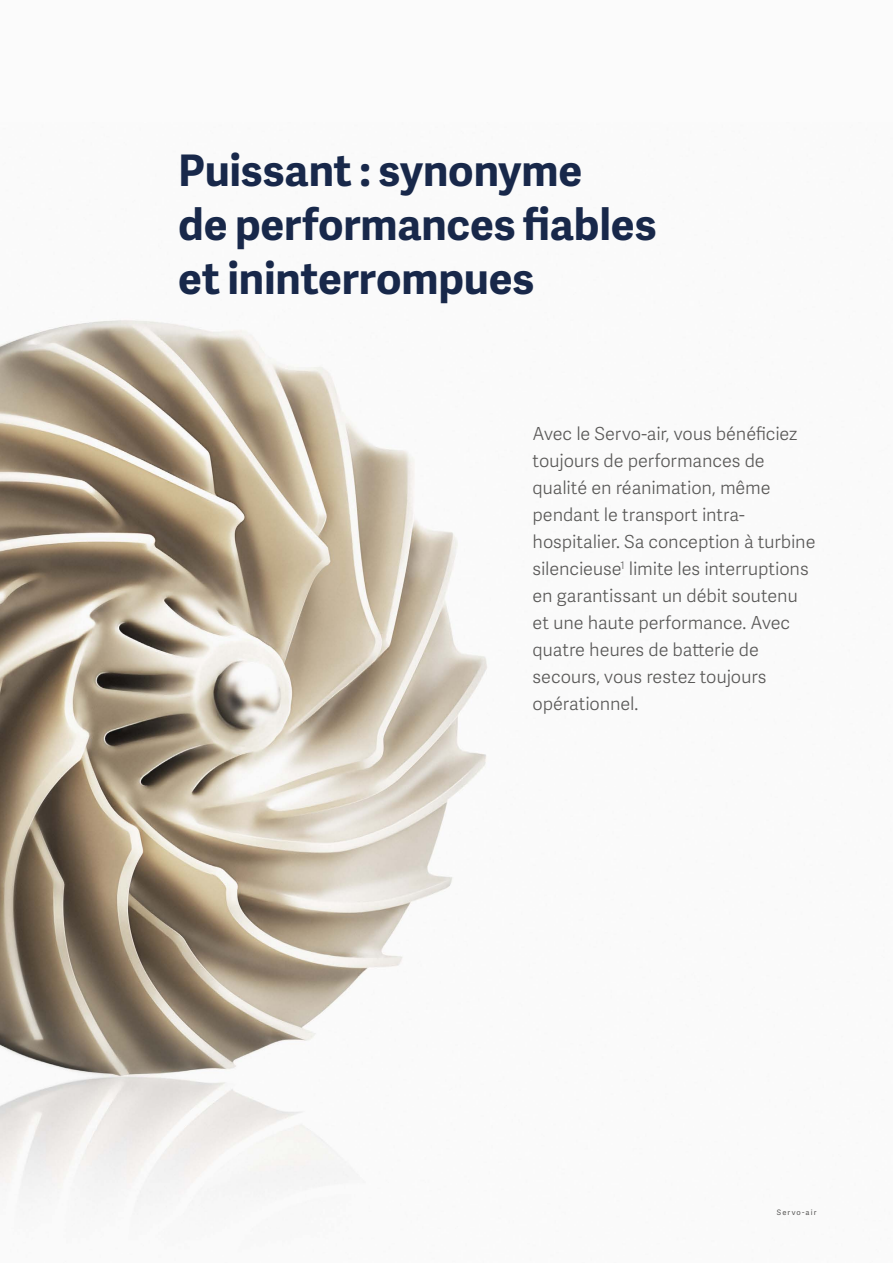
<style>
.page{position:relative;width:893px;height:1263px;background:#fbfbfb}
.page>*{position:absolute;margin:0;border:0;box-sizing:border-box;transform-origin:0 0}
.t1{font:700 43.5px/54px "Adelle Sans";letter-spacing:-.005em;color:#18284a}
.t2{font:18px/27px "Adelle Sans Lt";letter-spacing:-.005em;color:#595857}
.t3{font:7.5px "Adelle Sans";letter-spacing:.145em;color:#595857}
</style>
<div class="page">
<img style="left:0;top:320px;width:487px;height:862px">
<h1 class="t1" style="left:178px;top:142px;width:480px">Puissant : synonyme<br>de performances fiables et ininterrompues</h1>
<p class="t2" style="left:533px;top:419px;width:284px">Avec le Servo-air, vous bénéficiez toujours de performances de qualité en réanimation, même pendant le transport intra&shy;hospitalier. Sa conception à turbine silencieuse<sup>1</sup> limite les interruptions en garantissant un débit soutenu et une haute performance. Avec quatre heures de batterie de secours, vous restez toujours opérationnel.</p>
<p class="t3" style="left:777px;top:1207px;width:41px">Servo-air</p>
</div>
